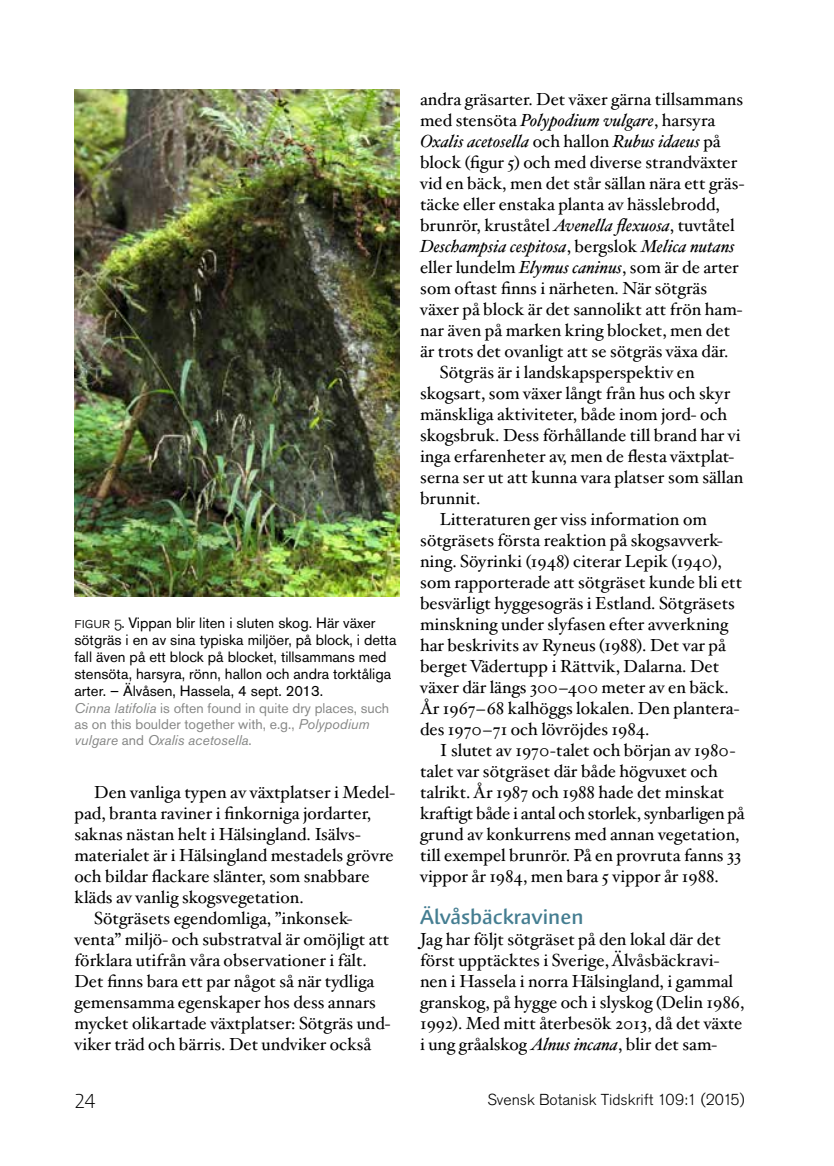
<style>
.page{position:relative;width:834px;height:1166px;background:#fff}
.page>*{position:absolute;margin:0;border:0;box-sizing:border-box;transform-origin:0 0}
.t1{font:600 21px "Massif Pro";color:#447d91}
.t2{font:300 21px "Massif Pro";color:#000}
.t3{font:17.5px/21px "Hoefler Txt";color:#000}
.t4{font:italic 17.5px "Hoefler Txt";color:#000}
.t5{font:17.5px "Hoefler Txt";letter-spacing:-.02em;color:#000}
.t6{font:300 15.75px "Akzidenz Grotesk Std";color:#000}
.t7{font:14.88px/17.2px "Akzidenz Grotesk Std";color:#000}
.t8{font:14px/16.3px "Akzidenz Grotesk Std";color:#868786}
.s1{font-weight:300;font-size:15.75px}
.s2{font-style:italic}
.s3{font-style:normal}
</style>
<div class="page">
<img style="left:74px;top:89px;width:325px;height:507px">
<p class="t7" style="left:74px;top:614px;width:323px"><span class="s1">figur 5.</span> Vippan blir liten i sluten skog. Här växer sötgräs i en av sina typiska miljöer, på block, i detta fall även på ett block på blocket, tillsammans med stensöta, harsyra, rönn, hallon och andra torktåliga arter. – Älvåsen, Hassela, 4 sept. 2013.</p>
<p class="t8" style="left:74px;top:699px;width:316px"><span class="s2">Cinna latifolia</span> is often found in quite dry places, such as on this boulder together with, e.g., <span class="s2">Polypodium vulgare</span> and <span class="s2">Oxalis acetosella</span>.</p>
<p class="t3" style="left:94px;top:781px;width:302px">Den vanliga typen av växtplatser i Medel-</p>
<p class="t3" style="left:74px;top:802px;width:298px">pad, branta raviner i finkorniga jordarter,</p>
<p class="t3" style="left:74px;top:823px;width:288px">saknas nästan helt i Hälsingland. Isälvs-</p>
<p class="t3" style="left:74px;top:844px;width:321px">materialet är i Hälsingland mestadels grövre</p>
<p class="t3" style="left:74px;top:865px;width:296px">och bildar flackare slänter, som snabbare</p>
<p class="t3" style="left:74px;top:886px;width:231px">kläds av vanlig skogsvegetation.</p>
<p class="t3" style="left:94px;top:907px;width:259px">Sötgräsets egendomliga, ”inkonsek-</p>
<p class="t3" style="left:74px;top:928px;width:316px">venta” miljö- och substratval är omöjligt att</p>
<p class="t3" style="left:74px;top:949px;width:294px">förklara utifrån våra observationer i fält.</p>
<p class="t3" style="left:74px;top:970px;width:301px">Det finns bara ett par något så när tydliga</p>
<p class="t3" style="left:74px;top:991px;width:303px">gemensamma egenskaper hos dess annars</p>
<p class="t3" style="left:74px;top:1012px;width:317px">mycket olikartade växtplatser: Sötgräs und-</p>
<p class="t3" style="left:74px;top:1033px;width:298px">viker träd och bärris. Det undviker också</p>
<p class="t3" style="left:420px;top:88px;width:324px">andra gräsarter. Det växer gärna tillsammans</p>
<p class="t3" style="left:420px;top:109px;width:297px">med stensöta <span class="s2">Polypodium vulgare</span>, harsyra</p>
<p class="t4" style="left:420px;top:131px;width:302px">Oxalis acetosella <span class="s3">och hallon</span> Rubus idaeus <span class="s3">på</span></p>
<p class="t3" style="left:420px;top:151px;width:319px">block (figur 5) och med diverse strandväxter</p>
<p class="t3" style="left:420px;top:172px;width:326px">vid en bäck, men det står sällan nära ett gräs-</p>
<p class="t3" style="left:420px;top:193px;width:301px">täcke eller enstaka planta av hässlebrodd,</p>
<p class="t3" style="left:420px;top:214px;width:316px">brunrör, kruståtel <span class="s2">Avenella flexuosa</span>, tuvtåtel</p>
<p class="t4" style="left:420px;top:236px;width:316px">Deschampsia cespitosa<span class="s3">, bergslok</span> Melica nutans</p>
<p class="t3" style="left:420px;top:256px;width:320px">eller lundelm <span class="s2">Elymus caninus</span>, som är de arter</p>
<p class="t3" style="left:420px;top:277px;width:288px">som oftast finns i närheten. När sötgräs</p>
<p class="t3" style="left:420px;top:298px;width:324px">växer på block är det sannolikt att frön ham-</p>
<p class="t3" style="left:420px;top:319px;width:311px">nar även på marken kring blocket, men det</p>
<p class="t3" style="left:420px;top:340px;width:310px">är trots det ovanligt att se sötgräs växa där.</p>
<p class="t3" style="left:440px;top:361px;width:256px">Sötgräs är i landskapsperspektiv en</p>
<p class="t3" style="left:420px;top:382px;width:312px">skogsart, som växer långt från hus och skyr</p>
<p class="t3" style="left:420px;top:403px;width:308px">mänskliga aktiviteter, både inom jord- och</p>
<p class="t3" style="left:420px;top:424px;width:322px">skogsbruk. Dess förhållande till brand har vi</p>
<p class="t3" style="left:420px;top:445px;width:316px">inga erfarenheter av, men de flesta växtplat-</p>
<p class="t3" style="left:420px;top:466px;width:325px">serna ser ut att kunna vara platser som sällan</p>
<p class="t3" style="left:420px;top:487px;width:62px">brunnit.</p>
<p class="t3" style="left:440px;top:508px;width:268px">Litteraturen ger viss information om</p>
<p class="t3" style="left:420px;top:529px;width:304px">sötgräsets första reaktion på skogsavverk-</p>
<p class="t3" style="left:420px;top:550px;width:303px">ning. Söyrinki (1948) citerar Lepik (1940),</p>
<p class="t3" style="left:420px;top:571px;width:323px">som rapporterade att sötgräset kunde bli ett</p>
<p class="t3" style="left:420px;top:592px;width:316px">besvärligt hyggesogräs i Estland. Sötgräsets</p>
<p class="t3" style="left:420px;top:613px;width:310px">minskning under slyfasen efter avverkning</p>
<p class="t3" style="left:420px;top:634px;width:307px">har beskrivits av Ryneus (1988). Det var på</p>
<p class="t3" style="left:420px;top:655px;width:300px">berget Vädertupp i Rättvik, Dalarna. Det</p>
<p class="t3" style="left:420px;top:676px;width:310px">växer där längs 300–400 meter av en bäck.</p>
<p class="t3" style="left:420px;top:697px;width:321px">År 1967–68 kalhöggs lokalen. Den plantera-</p>
<p class="t3" style="left:420px;top:718px;width:231px">des 1970–71 och lövröjdes 1984.</p>
<p class="t3" style="left:440px;top:739px;width:296px">I slutet av 1970-talet och början av 1980-</p>
<p class="t3" style="left:420px;top:760px;width:299px">talet var sötgräset där både högvuxet och</p>
<p class="t3" style="left:420px;top:781px;width:306px">talrikt. År 1987 och 1988 hade det minskat</p>
<p class="t5" style="left:420px;top:800px;width:326px">kraftigt både i antal och storlek, synbarligen på</p>
<p class="t3" style="left:420px;top:823px;width:321px">grund av konkurrens med annan vegetation,</p>
<p class="t3" style="left:420px;top:844px;width:323px">till exempel brunrör. På en provruta fanns 33</p>
<p class="t3" style="left:420px;top:865px;width:300px">vippor år 1984, men bara 5 vippor år 1988.</p>
<p class="t1" style="left:420px;top:903px;width:165px">Älvåsbäckravinen</p>
<p class="t3" style="left:420px;top:928px;width:326px">Jag har följt sötgräset på den lokal där det först upptäcktes i Sverige, Älvåsbäckravi&shy;nen i Hassela i norra Hälsingland, i gammal granskog, på hygge och i slyskog (Delin 1986, 1992). Med mitt återbesök 2013, då det växte i ung gråalskog <span class="s2">Alnus incana</span>, blir det sam-</p>
<p class="t2" style="left:74px;top:1087px;width:22px">24</p>
<p class="t6" style="left:487px;top:1090px;width:259px">Svensk Botanisk Tidskrift 109:1 (2015)</p>
</div>
